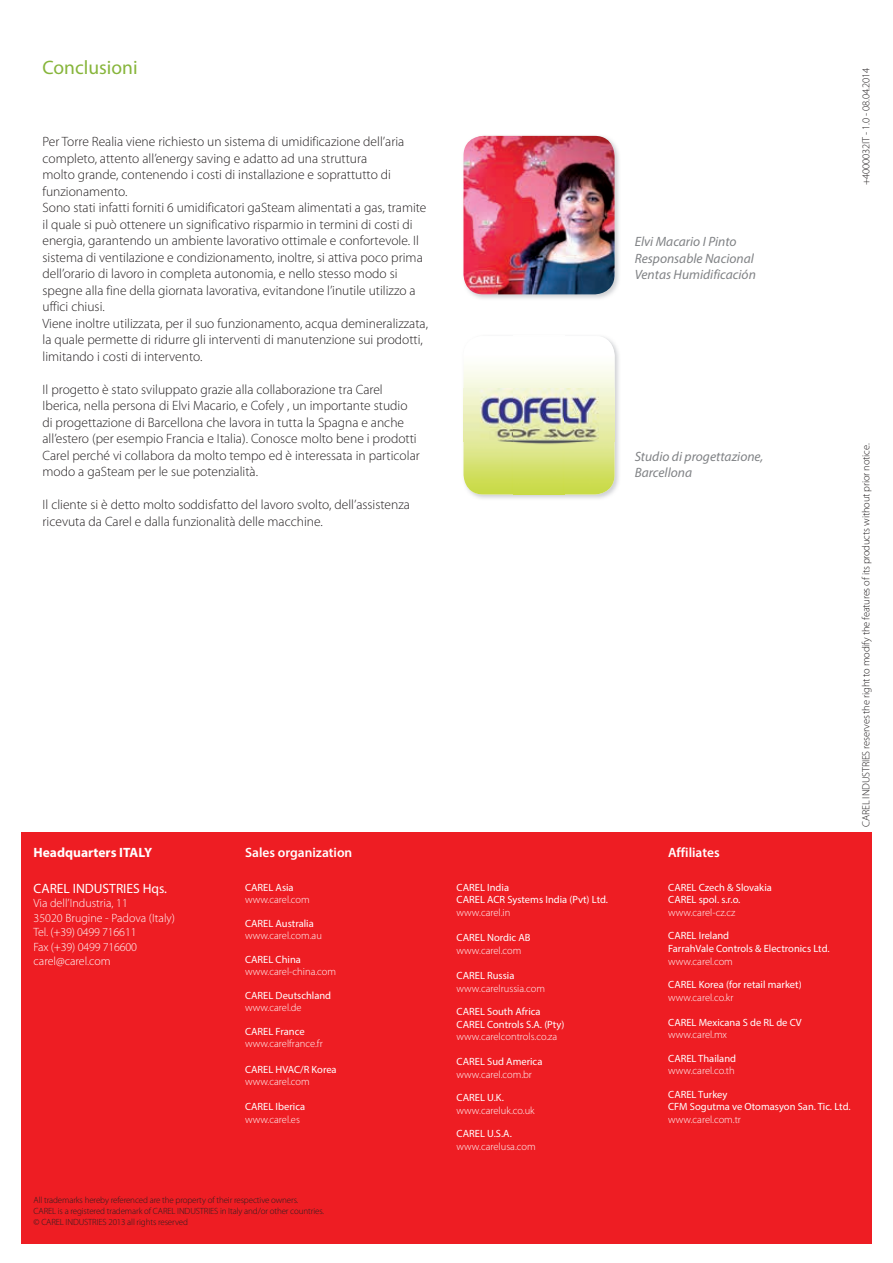
<style>
.page{position:relative;width:893px;height:1263px;background:#fff}
.page>*{position:absolute;margin:0;border:0;box-sizing:border-box;transform-origin:0 0}
.t1{font:19.5px "Myriad Pro";color:#87b53b}
.t2{font:300 13.5px/16.5px "Myriad Pro";color:#231f20}
.t3{font:italic 13.5px/16.5px "Myriad Pro";color:#808285}
.t4{font:600 13.5px "Myriad Pro";color:#fff}
.t5{font:13.5px "Myriad Pro";color:#fff}
.t6{font:700 13.5px "Myriad Pro";color:#fff}
.t7{font:300 12px/14.4px "Myriad Pro";color:#fff}
.t8{font:10.5px/12.6px "Myriad Pro";color:#fff}
.t9{font:300 10.5px "Myriad Pro";color:#fff}
.t10{font:300 10.5px "Myriad Pro";letter-spacing:-.015em;color:#231f20}
.t11{font:300 9px/10.8px "Myriad Pro";letter-spacing:-.015em;color:#231f20}
</style>
<div class="page">
<div style="left:21px;top:832px;width:851px;height:411px;background:#ee1d23"></div>
<img style="left:472px;top:135px;width:147px;height:164px">
<img style="left:463px;top:136px;width:152px;height:158px">
<img style="left:472px;top:345px;width:147px;height:154px">
<img style="left:463px;top:336px;width:152px;height:158px">
<h1 class="t1" style="left:43px;top:56px;width:97px">Conclusioni</h1>
<p class="t2" style="left:43px;top:133px;width:387px">Per Torre Realia viene richiesto un sistema di umidificazione dell’aria completo, attento all’energy saving e adatto ad una struttura<br>molto grande, contenendo i costi di installazione e soprattutto di funzionamento.<br>Sono stati infatti forniti 6 umidificatori gaSteam alimentati a gas, tramite il quale si può ottenere un significativo risparmio in termini di costi di energia, garantendo un ambiente lavorativo ottimale e confortevole. Il sistema di ventilazione e condizionamento, inoltre, si attiva poco prima dell’orario di lavoro in completa autonomia, e nello stesso modo si spegne alla fine della giornata lavorativa, evitandone l’inutile utilizzo a uffici chiusi.<br>Viene inoltre utilizzata, per il suo funzionamento, acqua demineralizzata, la quale permette di ridurre gli interventi di manutenzione sui prodotti, limitando i costi di intervento.</p>
<p class="t2" style="left:43px;top:381px;width:379px">Il progetto è stato sviluppato grazie alla collaborazione tra Carel Iberica, nella persona di Elvi Macario, e Cofely , un importante studio di progettazione di Barcellona che lavora in tutta la Spagna e anche all’estero (per esempio Francia e Italia). Conosce molto bene i prodotti Carel perché vi collabora da molto tempo ed è interessata in particolar modo a gaSteam per le sue potenzialità.</p>
<p class="t2" style="left:43px;top:496px;width:369px">Il cliente si è detto molto soddisfatto del lavoro svolto, dell’assistenza ricevuta da Carel e dalla funzionalità delle macchine.</p>
<p class="t6" style="left:34px;top:843px;width:120px">Headquarters ITALY</p>
<p class="t5" style="left:34px;top:880px;width:135px">CAREL INDUSTRIES Hqs.</p>
<p class="t7" style="left:34px;top:896px;width:143px">Via dell’Industria, 11<br>35020 Brugine - Padova (Italy)<br>Tel. (+39) 0499 716611<br>Fax (+39) 0499 716600 carel@carel.com</p>
<p class="t4" style="left:245px;top:844px;width:109px">Sales organization</p>
<p class="t8" style="left:245px;top:881px;width:50px">CAREL Asia</p>
<p class="t9" style="left:245px;top:893px;width:66px">www.carel.com</p>
<p class="t8" style="left:245px;top:917px;width:70px">CAREL Australia</p>
<p class="t9" style="left:245px;top:929px;width:78px">www.carel.com.au</p>
<p class="t8" style="left:245px;top:953px;width:57px">CAREL China</p>
<p class="t9" style="left:245px;top:965px;width:93px">www.carel-china.com</p>
<p class="t8" style="left:245px;top:989px;width:88px">CAREL Deutschland</p>
<p class="t9" style="left:245px;top:1001px;width:58px">www.carel.de</p>
<p class="t8" style="left:245px;top:1025px;width:61px">CAREL France</p>
<p class="t9" style="left:245px;top:1037px;width:79px">www.carelfrance.fr</p>
<p class="t8" style="left:245px;top:1062px;width:93px">CAREL HVAC/R Korea</p>
<p class="t9" style="left:245px;top:1075px;width:66px">www.carel.com</p>
<p class="t8" style="left:245px;top:1100px;width:62px">CAREL Iberica</p>
<p class="t9" style="left:245px;top:1113px;width:56px">www.carel.es</p>
<p class="t11" style="left:34px;top:1195px;width:292px">All trademarks hereby referenced are the property of their respective owners.<br>CAREL is a registered trademark of CAREL INDUSTRIES in Italy and/or other countries. © CAREL INDUSTRIES 2013 all rights reserved</p>
<p class="t3" style="left:635px;top:233px;width:123px">Elvi Macario I Pinto<br>Responsable Nacional<br>Ventas Humidificación</p>
<p class="t10" style="left:859px;top:185px;width:118px;rotate:-90deg">+4000032IT - 1.0 - 08.04.2014</p>
<p class="t8" style="left:457px;top:881px;width:153px">CAREL India<br>CAREL ACR Systems India (Pvt) Ltd.</p>
<p class="t9" style="left:457px;top:906px;width:55px">www.carel.in</p>
<p class="t8" style="left:457px;top:931px;width:75px">CAREL Nordic AB</p>
<p class="t9" style="left:457px;top:944px;width:66px">www.carel.com</p>
<p class="t8" style="left:457px;top:969px;width:59px">CAREL Russia</p>
<p class="t9" style="left:457px;top:982px;width:90px">www.carelrussia.com</p>
<p class="t8" style="left:457px;top:1005px;width:109px">CAREL South Africa<br>CAREL Controls S.A. (Pty)</p>
<p class="t9" style="left:457px;top:1030px;width:102px">www.carelcontrols.co.za</p>
<p class="t8" style="left:457px;top:1055px;width:87px">CAREL Sud America</p>
<p class="t9" style="left:457px;top:1068px;width:77px">www.carel.com.br</p>
<p class="t8" style="left:457px;top:1091px;width:49px">CAREL U.K.</p>
<p class="t9" style="left:457px;top:1104px;width:80px">www.careluk.co.uk</p>
<p class="t8" style="left:457px;top:1127px;width:57px">CAREL U.S.A.</p>
<p class="t9" style="left:457px;top:1140px;width:81px">www.carelusa.com</p>
<p class="t3" style="left:635px;top:448px;width:130px">Studio di progettazione,<br>Barcellona</p>
<p class="t4" style="left:668px;top:844px;width:53px">Affiliates</p>
<p class="t8" style="left:668px;top:881px;width:105px">CAREL Czech &amp; Slovakia<br>CAREL spol. s.r.o.</p>
<p class="t9" style="left:668px;top:906px;width:69px">www.carel-cz.cz</p>
<p class="t8" style="left:668px;top:929px;width:163px">CAREL Ireland<br>FarrahVale Controls &amp; Electronics Ltd.</p>
<p class="t9" style="left:668px;top:955px;width:66px">www.carel.com</p>
<p class="t8" style="left:668px;top:978px;width:135px">CAREL Korea (for retail market)</p>
<p class="t9" style="left:668px;top:991px;width:67px">www.carel.co.kr</p>
<p class="t8" style="left:668px;top:1016px;width:135px">CAREL Mexicana S de RL de CV</p>
<p class="t9" style="left:668px;top:1028px;width:60px">www.carel.mx</p>
<p class="t8" style="left:668px;top:1052px;width:69px">CAREL Thailand</p>
<p class="t9" style="left:668px;top:1064px;width:68px">www.carel.co.th</p>
<p class="t8" style="left:668px;top:1088px;width:184px">CAREL Turkey<br>CFM Sogutma ve Otomasyon San. Tic. Ltd.</p>
<p class="t9" style="left:668px;top:1113px;width:74px">www.carel.com.tr</p>
<p class="t10" style="left:859px;top:827px;width:385px;rotate:-90deg">CAREL INDUSTRIES reserves the right to modify the features of its products without prior notice.</p>
</div>
